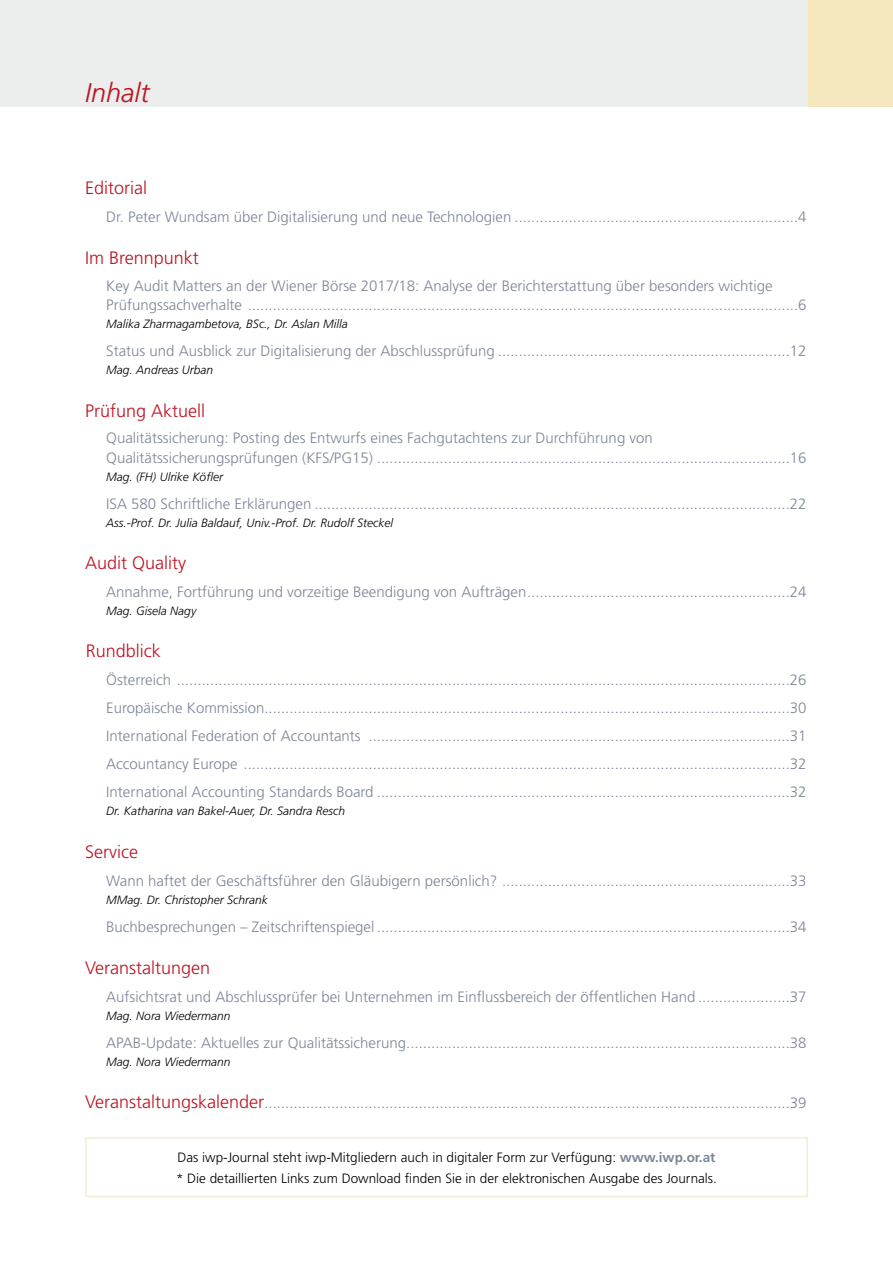
<style>
.page{position:relative;width:893px;height:1263px;background:#fff}
.page>*{position:absolute;margin:0;border:0;box-sizing:border-box;transform-origin:0 0}
.t1{font:italic 300 27px "Frutiger";color:#bd1220}
.t2{font:300 18px "Frutiger";color:#bd1220}
.t3{font:300 15px/28px "Frutiger";color:#7d8598}
.t4{font:300 13.5px/21px "Frutiger";color:#000}
.t5{font:italic 300 12px "Frutiger";color:#000}
.s1{font-size:18px;color:#bd1220}
.s2{font-weight:700;color:#7d8598}
</style>
<div class="page">
<div style="left:0;top:0;width:893px;height:106px;background:#eceded"></div>
<div style="left:808px;top:0;width:85px;height:106px;background:#f5e7bd"></div>
<div style="left:85px;top:1137px;width:723px;height:60px;border:2px solid #f6ecd2"></div>
<h1 class="t1" style="left:85px;top:77px;width:66px">Inhalt</h1>
<p class="t2" style="left:85px;top:178px;width:63px">Editorial</p>
<p class="t3" style="left:106px;top:203px;width:702px">Dr. Peter Wundsam über Digitalisierung und neue Technologien ....................................................................4</p>
<p class="t2" style="left:85px;top:248px;width:115px">Im Brennpunkt</p>
<p class="t3" style="left:106px;top:276px;width:702px;line-height:19.5px">Key Audit Matters an der Wiener Börse 2017/18: Analyse der Berichterstattung über besonders wichtige<br>Prüfungssachverhalte ....................................................................................................................................6</p>
<p class="t5" style="left:106px;top:317px;width:243px">Malika Zharmagambetova, BSc., Dr. Aslan Milla</p>
<p class="t3" style="left:106px;top:337px;width:702px">Status und Ausblick zur Digitalisierung der Abschlussprüfung ......................................................................12</p>
<p class="t5" style="left:106px;top:363px;width:108px">Mag. Andreas Urban</p>
<p class="t2" style="left:85px;top:400px;width:122px">Prüfung Aktuell</p>
<p class="t3" style="left:106px;top:428px;width:702px;line-height:19.5px">Qualitätssicherung: Posting des Entwurfs eines Fachgutachtens zur Durchführung von<br>Qualitätssicherungsprüfungen (KFS/PG15) ...................................................................................................16</p>
<p class="t5" style="left:106px;top:470px;width:118px">Mag. (FH) Ulrike Köfler</p>
<p class="t3" style="left:106px;top:489px;width:702px">ISA 580 Schriftliche Erklärungen ..................................................................................................................22</p>
<p class="t5" style="left:106px;top:516px;width:288px">Ass.-Prof. Dr. Julia Baldauf, Univ.-Prof. Dr. Rudolf Steckel</p>
<p class="t2" style="left:85px;top:553px;width:102px">Audit Quality</p>
<p class="t3" style="left:106px;top:578px;width:702px">Annahme, Fortführung und vorzeitige Beendigung von Aufträgen...............................................................24</p>
<p class="t5" style="left:106px;top:604px;width:92px">Mag. Gisela Nagy</p>
<p class="t2" style="left:86px;top:641px;width:77px">Rundblick</p>
<p class="t3" style="left:106px;top:666px;width:702px;text-align:justify">Österreich ...................................................................................................................................................26<br>Europäische Kommission..............................................................................................................................30<br>International Federation of Accountants .....................................................................................................31<br>Accountancy Europe ...................................................................................................................................32<br>International Accounting Standards Board ...................................................................................................32</p>
<p class="t5" style="left:106px;top:804px;width:240px">Dr. Katharina van Bakel-Auer, Dr. Sandra Resch</p>
<p class="t2" style="left:85px;top:841px;width:54px">Service</p>
<p class="t3" style="left:106px;top:866px;width:702px">Wann haftet der Geschäftsführer den Gläubigern persönlich? .....................................................................33</p>
<p class="t5" style="left:106px;top:892px;width:163px">MMag. Dr. Christopher Schrank</p>
<p class="t3" style="left:106px;top:912px;width:702px">Buchbesprechungen – Zeitschriftenspiegel ...................................................................................................34</p>
<p class="t2" style="left:85px;top:957px;width:127px">Veranstaltungen</p>
<p class="t3" style="left:106px;top:982px;width:702px">Aufsichtsrat und Abschlussprüfer bei Unternehmen im Einflussbereich der öffentlichen Hand ......................37</p>
<p class="t5" style="left:106px;top:1009px;width:126px">Mag. Nora Wiedermann</p>
<p class="t3" style="left:106px;top:1028px;width:702px">APAB-Update: Aktuelles zur Qualitätssicherung............................................................................................38</p>
<p class="t5" style="left:106px;top:1055px;width:126px">Mag. Nora Wiedermann</p>
<p class="t3" style="left:85px;top:1089px;width:723px"><span class="s1">Veranstaltungskalender</span>..............................................................................................................................39</p>
<p class="t4" style="left:176px;top:1147px;width:542px">Das iwp-Journal steht iwp-Mitgliedern auch in digitaler Form zur Verfügung: <span class="s2">www.iwp.or.at </span>* Die detaillierten Links zum Download finden Sie in der elektronischen Ausgabe des Journals.</p>
</div>
